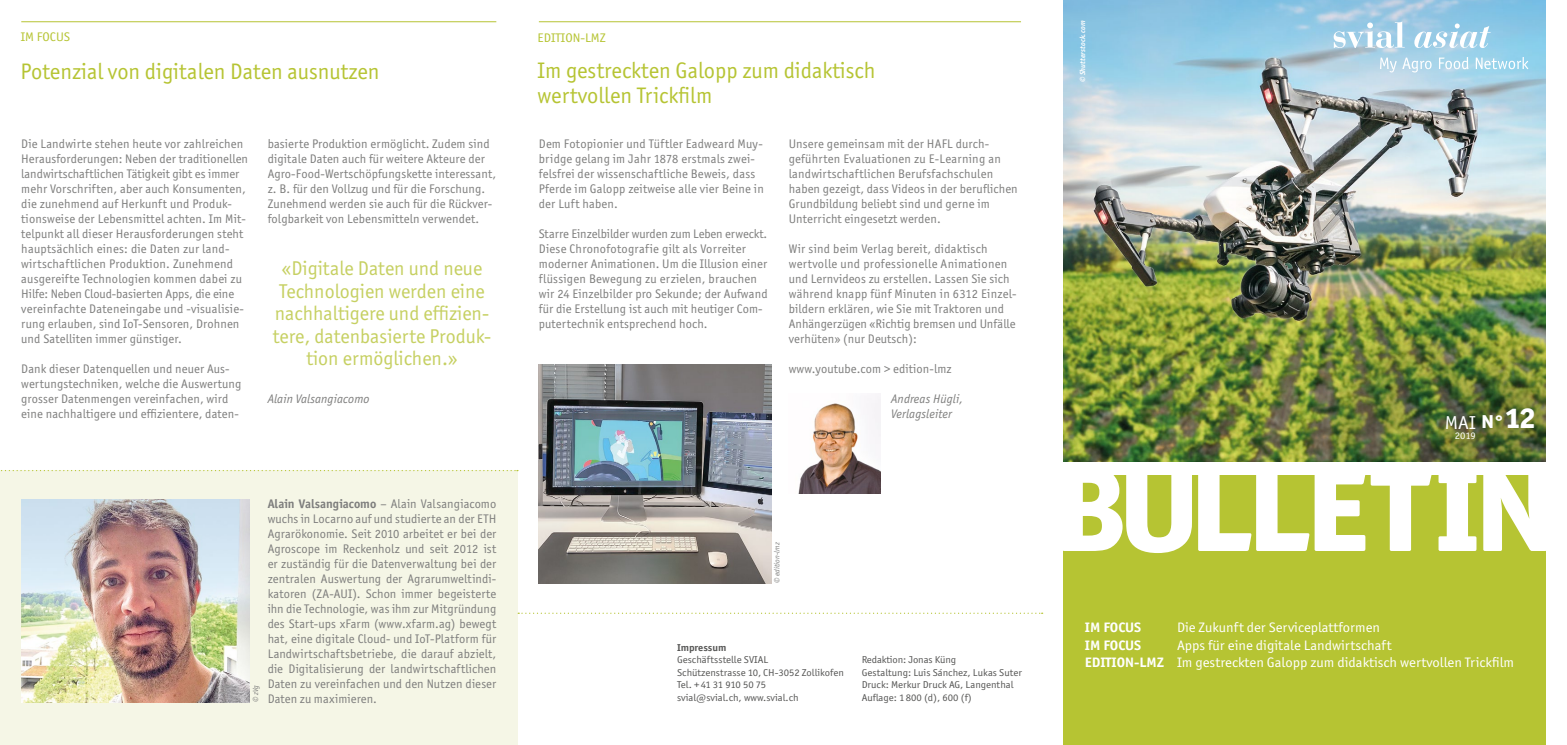
<style>
.page{position:relative;width:1567px;height:745px;background:#fff}
.page>*{position:absolute;margin:0;border:0;box-sizing:border-box;transform-origin:0 0}
.t1{font:800 120.12px "Officina Sans ITC Std";letter-spacing:-.04em;color:#fff;scale:1.07 1}
.t2{font:22.5px/25px "Officina Sans ITC Std";color:#b6c433}
.t3{font:20px/22.5px "Officina Sans ITC Std";color:#c6d062;text-align:center}
.t4{font:18.75px "Officina Sans ITC Std";color:#fff;scale:1.07 1}
.t5{font:13.75px/17.5px "Officina Sans ITC Std";color:#fff;scale:1.07 1}
.t6{font:13.75px "Officina Sans ITC Std";color:#fff;scale:1.06 1}
.t7{font:700 13.75px "Officina Sans ITC Std";color:#fff;scale:1.07 1}
.t8{font:12.5px/15px "Officina Sans ITC Std";letter-spacing:.01em;color:#7e7e7d}
.t9{font:italic 12.5px/15px "Officina Sans ITC Std";letter-spacing:.01em;color:#7e7e7d}
.t10{font:12.5px "Officina Sans ITC Std";color:#b6c433;scale:1.06 1}
.t11{font:10px/12.5px "Officina Sans ITC Std";color:#575756;scale:1.07 1}
.t12{font:700 10px "Officina Sans ITC Std";color:#575756;scale:1.07 1}
.t13{font:10px "Officina Sans ITC Std";color:#fff;scale:1.07 1}
.t14{font:italic 700 7.5px "Officina Sans ITC Std";letter-spacing:.01em;color:#fff}
.t15{font:italic 7.5px "Officina Sans ITC Std";letter-spacing:.01em;color:#7e7e7d}
.s1{font-weight:700}
.s2{font-weight:800}
.s3{font-weight:800;font-size:28.75px}
</style>
<div class="page">
<img style="left:1063px;top:0;width:482px;height:461px">
<div style="left:1063px;top:475px;width:482px;height:269px;background:#b6c433"></div>
<svg style="left:1333px;top:21px;width:71px;height:27px"></svg>
<svg style="left:1414px;top:23px;width:76px;height:25px"></svg>
<svg style="left:1379px;top:58px;width:17px;height:14px"></svg>
<svg style="left:1402px;top:58px;width:29px;height:14px"></svg>
<svg style="left:1438px;top:57px;width:30px;height:12px"></svg>
<svg style="left:1475px;top:57px;width:53px;height:12px"></svg>
<hr style="left:21px;top:21px;width:475px;height:1px;background:#b6c433">
<div style="left:0;top:470px;width:517px;height:274px;background:#f5f6e6"></div>
<img style="left:21px;top:499px;width:229px;height:203px">
<svg style="left:1px;top:470px;width:517px;height:1px"></svg>
<hr style="left:539px;top:21px;width:481px;height:1px;background:#b6c434">
<svg style="left:518px;top:612px;width:524px;height:1px"></svg>
<img style="left:798px;top:396px;width:82px;height:97px">
<img style="left:539px;top:364px;width:232px;height:219px">
<p class="t10" style="left:21px;top:29px;width:48px">IM FOCUS</p>
<h2 class="t2" style="left:20px;top:59px;width:361px">Potenzial von digitalen Daten ausnutzen</h2>
<p class="t8" style="left:21px;top:136px;width:228px">Die Landwirte stehen heute vor zahlreichen Herausforderungen: Neben der traditionellen landwirtschaftlichen Tätigkeit gibt es immer mehr Vorschriften, aber auch Konsumenten, die zunehmend auf Herkunft und Produk&shy;tionsweise der Lebensmittel achten. Im Mit&shy;telpunkt all dieser Herausforderungen steht hauptsächlich eines: die Daten zur land&shy;wirtschaftlichen Produktion. Zunehmend ausgereifte Technologien kommen dabei zu Hilfe: Neben Cloud-basierten Apps, die eine vereinfachte Dateneingabe und -visualisie&shy;rung erlauben, sind IoT-Sensoren, Drohnen und Satelliten immer günstiger.</p>
<p class="t8" style="left:21px;top:361px;width:222px">Dank dieser Datenquellen und neuer Aus&shy;wertungstechniken, welche die Auswertung grosser Datenmengen vereinfachen, wird eine nachhaltigere und effizientere, daten-</p>
<p class="t8" style="left:268px;top:136px;width:230px">basierte Produktion ermöglicht. Zudem sind digitale Daten auch für weitere Akteure der Agro-Food-Wertschöpfungskette interessant, z. B. für den Vollzug und für die Forschung.<br>Zunehmend werden sie auch für die Rückver&shy;folgbarkeit von Lebensmitteln verwendet.</p>
<h3 class="t3" style="left:273px;top:257px;width:220px">«Digitale Daten und neue<br>Technologien werden eine nachhaltigere und effizien&shy;tere, datenbasierte Produk&shy;tion ermöglichen.»</h3>
<p class="t9" style="left:268px;top:391px;width:103px">Alain Valsangiacomo</p>
<p class="t8" style="left:268px;top:496px;width:230px;text-align:justify"><span class="s1">Alain Valsangiacomo</span> – Alain Valsangiacomo wuchs in Locarno auf und studierte an der ETH Agrarökonomie. Seit 2010 arbeitet er bei der Agroscope im Reckenholz und seit 2012 ist er zuständig für die Datenverwaltung bei der zentralen Auswertung der Agrarumweltindi&shy;katoren (ZA-AUI). Schon immer begeisterte ihn die Technologie, was ihm zur Mitgründung des Start-ups xFarm (www.xfarm.ag) bewegt hat, eine digitale Cloud- und IoT-Platform für Landwirtschaftsbetriebe, die darauf abzielt, die Digitalisierung der landwirtschaftlichen Daten zu vereinfachen und den Nutzen dieser</p>
<p class="t15" style="left:251px;top:702px;width:18px;rotate:-90deg">© zVg</p>
<p class="t8" style="left:268px;top:691px;width:111px">Daten zu maximieren.</p>
<p class="t10" style="left:537px;top:30px;width:66px">EDITION-LMZ</p>
<h2 class="t2" style="left:537px;top:58px;width:339px">Im gestreckten Galopp zum didaktisch wertvollen Trickfilm</h2>
<p class="t8" style="left:539px;top:136px;width:226px">Dem Fotopionier und Tüftler Eadweard Muy&shy;bridge gelang im Jahr 1878 erstmals zwei&shy;felsfrei der wissenschaftliche Beweis, dass Pferde im Galopp zeitweise alle vier Beine in der Luft haben.</p>
<p class="t8" style="left:539px;top:226px;width:230px">Starre Einzelbilder wurden zum Leben erweckt.<br>Diese Chronofotografie gilt als Vorreiter moderner Animationen. Um die Illusion einer flüssigen Bewegung zu erzielen, brauchen wir 24 Einzelbilder pro Sekunde; der Aufwand für die Erstellung ist auch mit heutiger Com&shy;putertechnik entsprechend hoch.</p>
<p class="t8" style="left:788px;top:136px;width:230px">Unsere gemeinsam mit der HAFL durch&shy;geführten Evaluationen zu E-Learning an landwirtschaftlichen Berufsfachschulen haben gezeigt, dass Videos in der beruflichen Grundbildung beliebt sind und gerne im Unterricht eingesetzt werden.</p>
<p class="t8" style="left:788px;top:241px;width:229px">Wir sind beim Verlag bereit, didaktisch wertvolle und professionelle Animationen und Lernvideos zu erstellen. Lassen Sie sich während knapp fünf Minuten in 6312 Einzel&shy;bildern erklären, wie Sie mit Traktoren und Anhängerzügen «Richtig bremsen und Unfälle verhüten» (nur Deutsch):</p>
<p class="t8" style="left:788px;top:361px;width:164px">www.youtube.com &gt; edition-lmz</p>
<p class="t9" style="left:891px;top:391px;width:73px">Andreas Hügli,<br>Verlagsleiter</p>
<p class="t15" style="left:772px;top:583px;width:42px;rotate:-90deg">© edition-lmz</p>
<p class="t12" style="left:677px;top:640px;width:48px">Impressum</p>
<p class="t11" style="left:677px;top:653px;width:157px">Geschäftsstelle SVIAL<br>Schützenstrasse 10, CH-3052 Zollikofen<br>Tel. + 41 31 910 50 75<br>svial@svial.ch, www.svial.ch</p>
<p class="t11" style="left:861px;top:653px;width:151px">Redaktion: Jonas Küng<br>Gestaltung: Luis Sánchez, Lukas Suter<br>Druck: Merkur Druck AG, Langenthal<br>Auflage: 1 800 (d), 600 (f)</p>
<p class="t14" style="left:1077px;top:82px;width:63px;rotate:-90deg">© Shutterstock.com</p>
<h3 class="t4" style="left:1444px;top:411px;width:87px">MAI <span class="s2">N°</span><span class="s3">12</span></h3>
<p class="t13" style="left:1454px;top:429px;width:21px">2019</p>
<h1 class="t1" style="left:1054px;top:433px;width:470px">BULLETIN</h1>
<p class="t7" style="left:1084px;top:618px;width:54px">IM FOCUS</p>
<p class="t6" style="left:1176px;top:619px;width:193px">Die Zukunft der Serviceplattformen</p>
<p class="t7" style="left:1084px;top:636px;width:54px">IM FOCUS</p>
<p class="t5" style="left:1084px;top:635px;width:403px;text-indent:92px">Apps für eine digitale Landwirtschaft<br><span class="s1">EDITION-LMZ</span> Im gestreckten Galopp zum didaktisch wertvollen Trickfilm</p>
</div>
